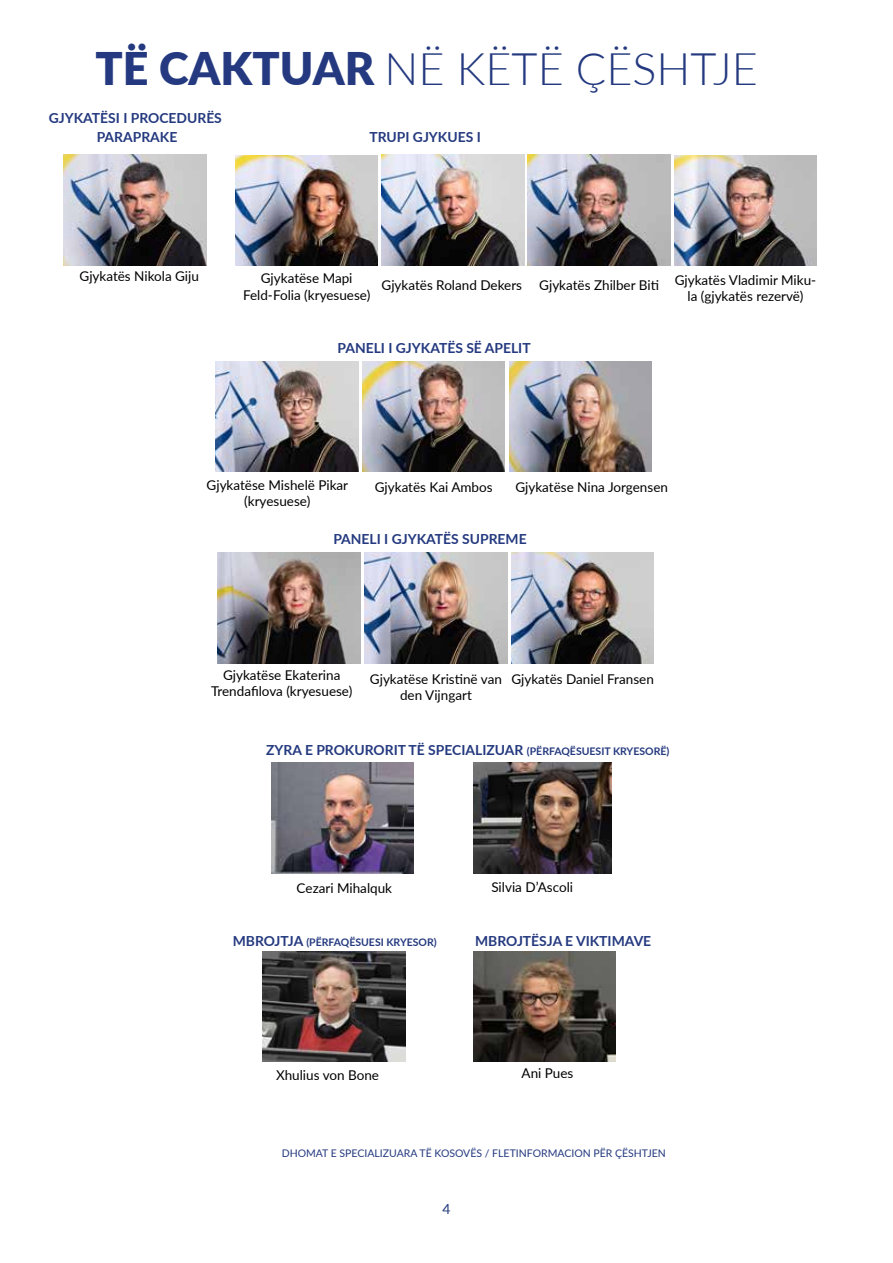
<style>
.page{position:relative;width:893px;height:1263px;background:#fff}
.page>*{position:absolute;margin:0;border:0;box-sizing:border-box;transform-origin:0 0}
.t1{font:300 45px "Lato";color:#24397f}
.t2{font:700 13.8px/19.2px "Lato";color:#24397f;text-align:center}
.t3{font:13.8px "Lato";color:#24397f}
.t4{font:13.5px/16.2px "Lato";color:#000;text-align:center}
.t5{font:10.5px "Lato";color:#24397f}
.t6{font:700 10.5px "Lato";color:#24397f}
.s1{font-weight:900}
.s2{font-size:10.5px}
.s3{font-size:13.8px}
</style>
<div class="page">
<img style="left:235px;top:155px;width:143px;height:110px">
<img style="left:271px;top:762px;width:143px;height:111px">
<img style="left:263px;top:951px;width:142px;height:111px">
<img style="left:473px;top:951px;width:142px;height:111px">
<img style="left:382px;top:155px;width:142px;height:110px">
<img style="left:473px;top:762px;width:138px;height:111px">
<img style="left:528px;top:155px;width:142px;height:110px">
<img style="left:674px;top:155px;width:143px;height:110px">
<img style="left:64px;top:155px;width:142px;height:110px">
<img style="left:216px;top:361px;width:142px;height:111px">
<img style="left:362px;top:361px;width:143px;height:111px">
<img style="left:509px;top:361px;width:143px;height:111px">
<img style="left:218px;top:552px;width:142px;height:111px">
<img style="left:365px;top:552px;width:142px;height:111px">
<img style="left:511px;top:552px;width:143px;height:111px">
<h1 class="t1" style="left:96px;top:38px;width:664px"><span class="s1">TË CAKTUAR</span> NË KËTË ÇËSHTJE</h1>
<p class="t2" style="left:49px;top:108px;width:175px">GJYKATËSI I PROCEDURËS<br>PARAPRAKE</p>
<p class="t2" style="left:369px;top:127px;width:113px">TRUPI GJYKUES I</p>
<p class="t4" style="left:80px;top:268px;width:121px">Gjykatës Nikola Giju</p>
<p class="t4" style="left:243px;top:270px;width:129px">Gjykatëse Mapi<br>Feld-Folia (kryesuese)</p>
<p class="t4" style="left:382px;top:276px;width:142px">Gjykatës Roland Dekers</p>
<p class="t4" style="left:687px;top:271px;width:130px;text-align:left;text-indent:-148px">Gjykatës Zhilber Biti Gjykatës Vladimir Miku&shy;la (gjykatës rezervë)</p>
<p class="t2" style="left:337px;top:338px;width:195px">PANELI I GJYKATËS SË APELIT</p>
<p class="t4" style="left:207px;top:476px;width:143px">Gjykatëse Mishelë Pikar</p>
<p class="t4" style="left:375px;top:479px;width:119px">Gjykatës Kai Ambos</p>
<p class="t4" style="left:515px;top:479px;width:154px">Gjykatëse Nina Jorgensen</p>
<p class="t4" style="left:244px;top:492px;width:68px">(kryesuese)</p>
<p class="t2" style="left:333px;top:529px;width:195px">PANELI I GJYKATËS SUPREME</p>
<p class="t4" style="left:223px;top:667px;width:119px">Gjykatëse Ekaterina</p>
<p class="t4" style="left:511px;top:670px;width:144px">Gjykatës Daniel Fransen</p>
<p class="t4" style="left:211px;top:683px;width:143px">Trendafilova (kryesuese)</p>
<p class="t4" style="left:370px;top:670px;width:133px">Gjykatëse Kristinë van den Vijngart</p>
<p class="t2" style="left:266px;top:740px;width:405px">ZYRA E PROKURORIT TË SPECIALIZUAR <span class="s2">(PËRFAQËSUESIT KRYESORË)</span></p>
<p class="t4" style="left:297px;top:879px;width:97px">Cezari Mihalquk</p>
<p class="t4" style="left:491px;top:878px;width:83px">Silvia D’Ascoli</p>
<p class="t6" style="left:233px;top:935px;width:205px"><span class="s3">MBROJTJA</span> (PËRFAQËSUESI KRYESOR)</p>
<p class="t2" style="left:475px;top:931px;width:178px">MBROJTËSJA E VIKTIMAVE</p>
<p class="t4" style="left:276px;top:1066px;width:105px">Xhulius von Bone</p>
<p class="t4" style="left:522px;top:1064px;width:53px">Ani Pues</p>
<p class="t5" style="left:282px;top:1145px;width:386px">DHOMAT E SPECIALIZUARA TË KOSOVËS / FLETINFORMACION PËR ÇËSHTJEN</p>
<p class="t3" style="left:442px;top:1199px;width:10px">4</p>
</div>
